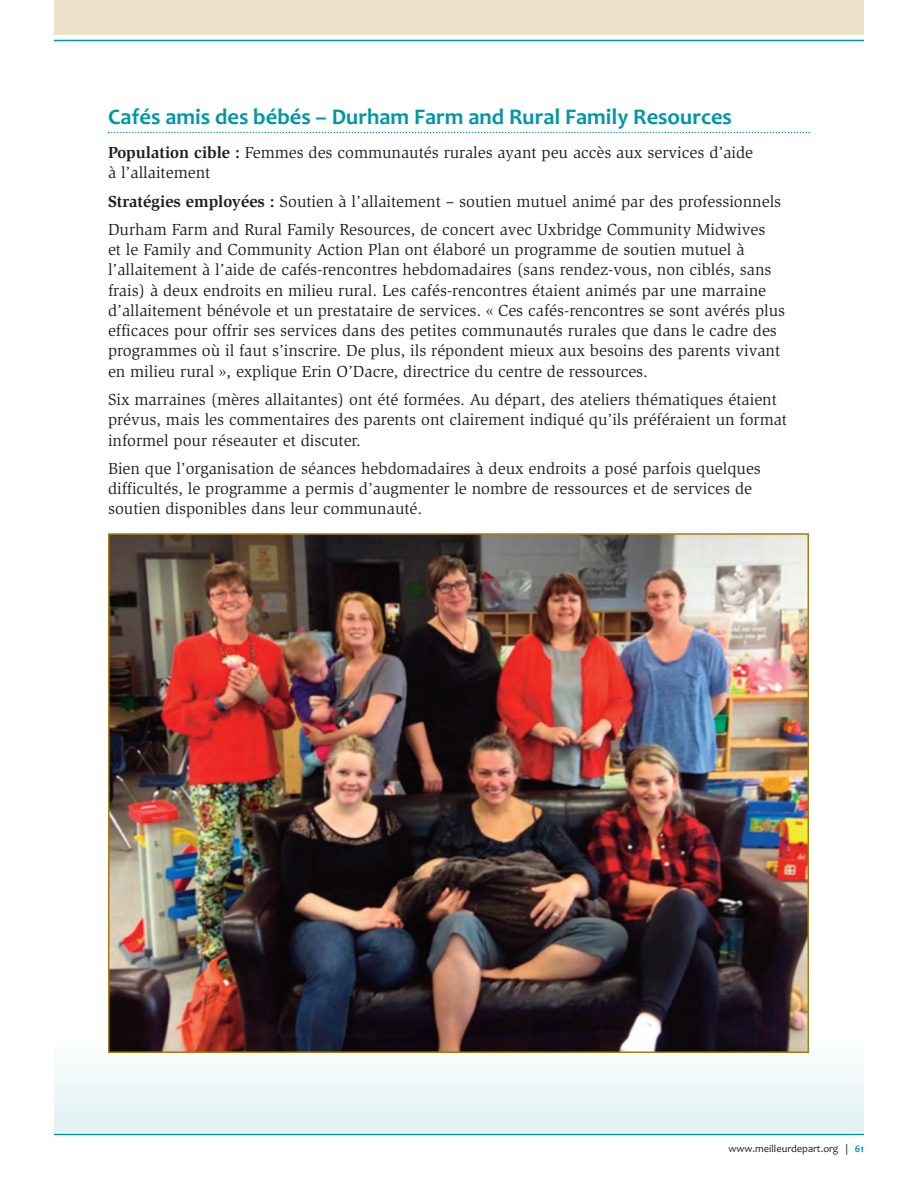
<style>
.page{position:relative;width:918px;height:1188px;background:#fff}
.page>*{position:absolute;margin:0;border:0;box-sizing:border-box;transform-origin:0 0}
.t1{font:700 22.5px "Candara";color:#0097a4}
.t2{font:16.5px/20.2px "Slimbach";color:#231f20}
.t3{font:10.5px "Candara";color:#231f20}
.s1{font-weight:700}
.s2{font-weight:700;color:#0097a4}
</style>
<div class="page">
<hr style="left:54px;top:40px;width:810px;height:1px;background:#0097a4">
<div style="left:54px;top:1039px;width:810px;height:92px;background:#edf7f7"></div>
<hr style="left:54px;top:1134px;width:810px;height:1px;background:#0097a4">
<div style="left:54px;top:0;width:810px;height:35px;background:#ebe2c9"></div>
<svg style="left:108px;top:132px;width:702px;height:1px"></svg>
<img style="left:111px;top:536px;width:695px;height:514px">
<h1 class="t1" style="left:108px;top:103px;width:625px">Cafés amis des bébés – Durham Farm and Rural Family Resources</h1>
<p class="t2" style="left:108px;top:144px;width:647px"><span class="s1">Population cible :</span> Femmes des communautés rurales ayant peu accès aux services d’aide à l’allaitement</p>
<p class="t2" style="left:108px;top:188px;width:675px;line-height:28.3px"><span class="s1">Stratégies employées :</span> Soutien à l’allaitement – soutien mutuel animé par des professionnels<br>Durham Farm and Rural Family Resources, de concert avec Uxbridge Community Midwives</p>
<p class="t2" style="left:108px;top:241px;width:679px">et le Family and Community Action Plan ont élaboré un programme de soutien mutuel à l’allaitement à l’aide de cafés-rencontres hebdomadaires (sans rendez-vous, non ciblés, sans frais) à deux endroits en milieu rural. Les cafés-rencontres étaient animés par une marraine d’allaitement bénévole et un prestataire de services. « Ces cafés-rencontres se sont avérés plus efficaces pour offrir ses services dans des petites communautés rurales que dans le cadre des programmes où il faut s’inscrire. De plus, ils répondent mieux aux besoins des parents vivant en milieu rural », explique Erin O’Dacre, directrice du centre de ressources.</p>
<p class="t2" style="left:108px;top:391px;width:681px">Six marraines (mères allaitantes) ont été formées. Au départ, des ateliers thématiques étaient prévus, mais les commentaires des parents ont clairement indiqué qu’ils préféraient un format informel pour réseauter et discuter.</p>
<p class="t2" style="left:108px;top:459px;width:655px">Bien que l’organisation de séances hebdomadaires à deux endroits a posé parfois quelques difficultés, le programme a permis d’augmenter le nombre de ressources et de services de soutien disponibles dans leur communauté.</p>
<p class="t3" style="left:728px;top:1143px;width:137px">www.meilleurdepart.org | <span class="s2">61</span></p>
</div>
